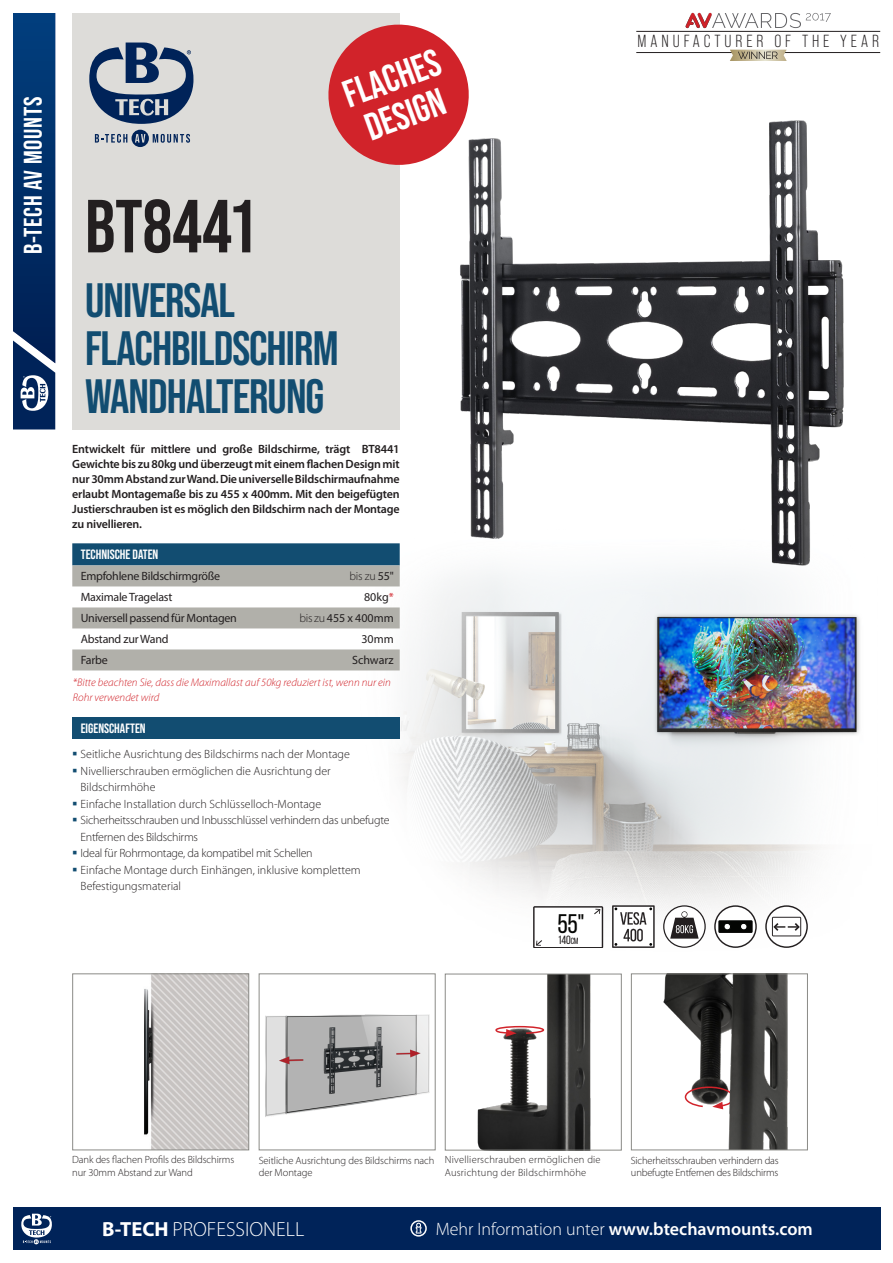
<style>
.page{position:relative;width:893px;height:1263px;background:#fff}
.page>*{position:absolute;margin:0;border:0;box-sizing:border-box;transform-origin:0 0}
.t1{font:700 75px "Bebas Neue Pro";color:#231f20}
.t2{font:700 48.15px/48px "Bebas Neue Pro";letter-spacing:-.02em;color:#124d71}
.t3{font:700 38.4px/38.4px "Bebas Neue Pro";color:#fff}
.t4{font:26.85px "Bebas Neue";color:#040503}
.t5{font:700 25.5px "Bebas Neue Pro";letter-spacing:.03em;color:#fff}
.t6{font:300 20.55px "Myriad Pro";color:#fff}
.t7{font:600 18px "Myriad Pro";color:#fff}
.t8{font:17.55px "Bebas Neue Pro";letter-spacing:.225em;color:#231f20}
.t9{font:700 13.5px "Bebas Neue Pro";color:#fff}
.t10{font:600 12px/15px "Myriad Pro";letter-spacing:-.015em;color:#231f20;text-align:justify}
.t11{font:300 12px/16.5px "Myriad Pro";color:#231f20}
.t12{font:300 12px/16.5px "Myriad Pro";letter-spacing:-.02em;color:#231f20}
.t13{font:12px "Myriad Pro";letter-spacing:-.02em;color:#231f20}
.t14{font:12px "Myriad Pro";color:#231f20}
.t15{font:12px "Bebas Neue";color:#231f20}
.t16{font:italic 300 11.1px/15px "Myriad Pro";color:#d1232a}
.t17{font:300 10.5px/12px "Myriad Pro";letter-spacing:-.01em;color:#231f20}
.t18{font:300 10.5px/12px "Myriad Pro";letter-spacing:.02em;color:#231f20}
.s1{font-weight:400}
.s2{color:#d1232a}
.s3{font-weight:300}
.s4{font-size:9px}
.s5{font-weight:700}
</style>
<div class="page">
<div style="left:72px;top:6px;width:328px;height:423px;background:#dddcd9"></div>
<svg style="left:95px;top:130px;width:95px;height:17px"></svg>
<svg style="left:89px;top:43px;width:104px;height:81px"></svg>
<svg style="left:13px;top:13px;width:42px;height:416px;background:#0c376d"></svg>
<div style="left:0;top:0;width:893px;height:13px;background:#fff"></div>
<div style="left:13px;top:1208px;width:867px;height:42px;background:#002359"></div>
<svg style="left:21px;top:1214px;width:31px;height:30px"></svg>
<svg style="left:410px;top:1220px;width:17px;height:16px"></svg>
<img style="left:270px;top:578px;width:590px;height:412px">
<img style="left:460px;top:120px;width:384px;height:458px">
<img style="left:144px;top:975px;width:103px;height:173px">
<div style="left:72px;top:973px;width:177px;height:177px;border:1px solid #8b8b87"></div>
<div style="left:259px;top:973px;width:177px;height:177px;background:#fff;border:1px solid #8b8b87"></div>
<img style="left:265px;top:1014px;width:165px;height:103px">
<img style="left:633px;top:975px;width:173px;height:173px">
<div style="left:631px;top:973px;width:177px;height:177px;border:1px solid #8b8b87"></div>
<div style="left:72px;top:717px;width:328px;height:21px;background:#124d71"></div>
<hr style="left:636px;top:31px;width:244px;height:1px;background:#231f20">
<hr style="left:636px;top:52px;width:244px;height:1px;background:#231f20">
<svg style="left:730px;top:50px;width:57px;height:11px"></svg>
<img style="left:685px;top:13px;width:27px;height:15px">
<svg style="left:712px;top:13px;width:119px;height:15px"></svg>
<svg style="left:328px;top:24px;width:149px;height:149px"></svg>
<svg style="left:612px;top:905px;width:43px;height:43px"></svg>
<svg style="left:533px;top:906px;width:70px;height:42px"></svg>
<svg style="left:765px;top:905px;width:43px;height:43px"></svg>
<svg style="left:714px;top:905px;width:43px;height:43px"></svg>
<svg style="left:663px;top:905px;width:43px;height:43px"></svg>
<img style="left:447px;top:976px;width:173px;height:172px">
<div style="left:445px;top:974px;width:177px;height:176px;border:1px solid #8b8b87"></div>
<svg style="left:495px;top:1025px;width:50px;height:12px"></svg>
<svg style="left:684px;top:1086px;width:50px;height:23px"></svg>
<img style="left:729px;top:1090px;width:15px;height:24px">
<svg style="left:72px;top:543px;width:328px;height:127px"></svg>
<h3 class="t5" style="left:18px;top:254px;width:158px;rotate:-90deg">B-TECH AV MOUNTS</h3>
<p class="t3" style="left:338px;top:77px;width:102px;rotate:-20deg">FLACHES<br>DESIGN</p>
<p class="t1" style="left:85px;top:183px;width:170px">BT8441</p>
<p class="t2" style="left:85px;top:275px;width:255px">UNIVERSAL<br>FLACHBILDSCHIRM<br>WANDHALTERUNG</p>
<p class="t10" style="left:72px;top:442px;width:329px">Entwickelt für mittlere und große Bildschirme, trägt BT8441<br>Gewichte bis zu 80kg und überzeugt mit einem flachen Design mit nur 30mm Abstand zur Wand. Die universelle Bildschirmaufnahme erlaubt Montagemaße bis zu 455 x 400mm. Mit den beigefügten Justierschrauben ist es möglich den Bildschirm nach der Montage zu nivellieren.</p>
<p class="t9" style="left:81px;top:546px;width:79px">TECHNISCHE DATEN</p>
<p class="t13" style="left:81px;top:569px;width:141px">Empfohlene Bildschirmgröße</p>
<p class="t11" style="left:350px;top:568px;width:46px">bis zu <span class="s1">55"</span></p>
<p class="t13" style="left:81px;top:590px;width:93px">Maximale Tragelast</p>
<p class="t13" style="left:364px;top:590px;width:31px">80kg<span class="s2">*</span></p>
<p class="t13" style="left:81px;top:611px;width:158px">Universell passend für Montagen</p>
<p class="t14" style="left:299px;top:611px;width:96px"><span class="s3">bis zu</span> 455 x 400mm</p>
<p class="t13" style="left:81px;top:632px;width:89px">Abstand zur Wand</p>
<p class="t13" style="left:361px;top:632px;width:34px">30mm</p>
<p class="t13" style="left:81px;top:653px;width:28px">Farbe</p>
<p class="t14" style="left:352px;top:653px;width:43px">Schwarz</p>
<p class="t16" style="left:73px;top:675px;width:320px">*Bitte beachten Sie, dass die Maximallast auf 50kg reduziert ist, wenn nur ein<br>Rohr verwendet wird</p>
<p class="t9" style="left:81px;top:720px;width:66px">EIGENSCHAFTEN</p>
<p class="t11" style="left:81px;top:746px;width:271px">Seitliche Ausrichtung des Bildschirms nach der Montage</p>
<p class="t11" style="left:81px;top:762px;width:252px">Nivellierschrauben ermöglichen die Ausrichtung der<br>Bildschirmhöhe</p>
<p class="t11" style="left:81px;top:795px;width:242px">Einfache Installation durch Schlüsselloch-Montage</p>
<p class="t12" style="left:81px;top:812px;width:310px">Sicherheitsschrauben und Inbusschlüssel verhindern das unbefugte<br>Entfernen des Bildschirms</p>
<p class="t12" style="left:81px;top:845px;width:234px">Ideal für Rohrmontage, da kompatibel mit Schellen</p>
<p class="t11" style="left:81px;top:861px;width:282px">Einfache Montage durch Einhängen, inklusive komplettem<br>Befestigungsmaterial</p>
<p class="t8" style="left:637px;top:31px;width:243px">MANUFACTURER OF THE YEAR</p>
<p class="t4" style="left:557px;top:910px;width:29px">55"</p>
<p class="t15" style="left:558px;top:933px;width:22px">140<span class="s4">cm</span></p>
<p class="t17" style="left:72px;top:1154px;width:163px">Dank des flachen Profils des Bildschirms nur 30mm Abstand zur Wand</p>
<p class="t17" style="left:259px;top:1154px;width:177px">Seitliche Ausrichtung des Bildschirms nach der Montage</p>
<p class="t17" style="left:631px;top:1154px;width:149px">Sicherheitsschrauben verhindern das unbefugte Entfernen des Bildschirms</p>
<p class="t18" style="left:445px;top:1154px;width:157px">Nivellierschrauben ermöglichen die<br>Ausrichtung der Bildschirmhöhe</p>
<h3 class="t6" style="left:102px;top:1217px;width:204px"><span class="s5">B-TECH</span> PROFESSIONELL</h3>
<h3 class="t7" style="left:436px;top:1217px;width:379px"><span class="s3">Mehr Information unter</span> www.btechavmounts.com</h3>
</div>
